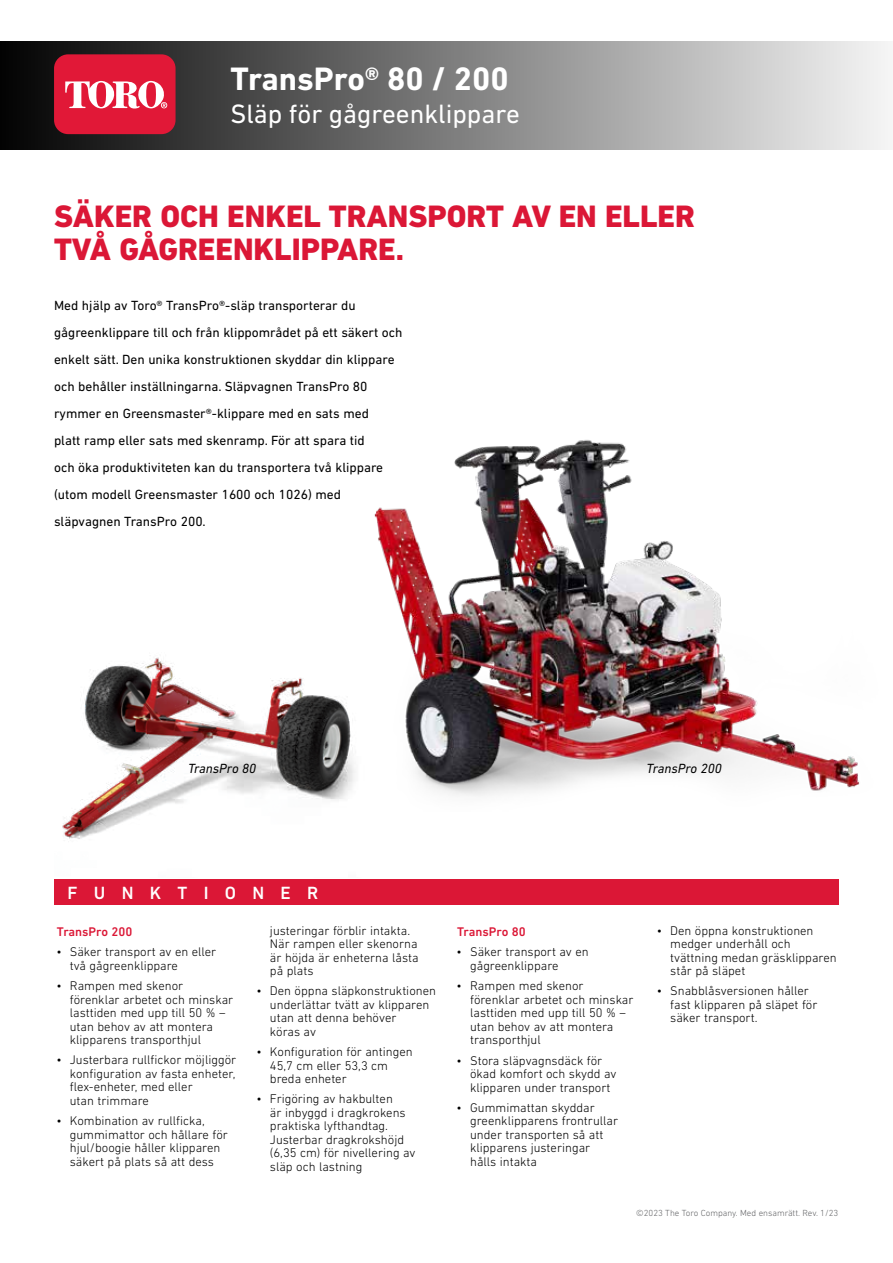
<style>
.page{position:relative;width:893px;height:1263px;background:#fff}
.page>*{position:absolute;margin:0;border:0;box-sizing:border-box;transform-origin:0 0}
.t1{font:700 33px "DIN Next LT Pro";color:#fff}
.t2{font:800 31.5px/33px "DIN Next LT Pro";color:#db1736}
.t3{font:27px "DIN Next LT Pro";color:#fff}
.t4{font:500 18px "DIN Next LT Pro";letter-spacing:.905em;color:#fff}
.t5{font:13.5px/27px "DIN Next LT Pro";color:#000}
.t6{font:italic 13.5px "DIN Next LT Pro";color:#000}
.t7{font:300 12.75px/13.5px "DIN Next LT Pro";color:#000}
.t8{font:500 12.75px "DIN Next LT Pro";color:#db1736}
.t9{font:300 9px "DIN Next LT Pro";color:#636466}
</style>
<div class="page">
<div style="left:54px;top:879px;width:785px;height:26px;background:#db1736"></div>
<div style="left:0;top:42px;width:893px;height:108px;background:linear-gradient(to right,#030202,#f5f5f5)"></div>
<div style="left:54px;top:54px;width:122px;height:80px;background:#e11837;border-radius:14px"></div>
<svg style="left:65px;top:81px;width:102px;height:28px"></svg>
<img style="left:374px;top:440px;width:486px;height:356px">
<img style="left:62px;top:627px;width:329px;height:212px">
<h1 class="t1" style="left:230px;top:60px;width:280px">TransPro® 80 / 200</h1>
<h3 class="t3" style="left:230px;top:98px;width:291px">Släp för gågreenklippare</h3>
<h2 class="t2" style="left:54px;top:200px;width:642px">SÄKER OCH ENKEL TRANSPORT AV EN ELLER<br>TVÅ GÅGREENKLIPPARE.</h2>
<p class="t5" style="left:54px;top:292px;width:350px">Med hjälp av Toro® TransPro®-släp transporterar du gågreenklippare till och från klippområdet på ett säkert och enkelt sätt. Den unika konstruktionen skyddar din klippare och behåller inställningarna. Släpvagnen TransPro 80 rymmer en Greensmaster®-klippare med en sats med<br>platt ramp eller sats med skenramp. För att spara tid<br>och öka produktiviteten kan du transportera två klippare (utom modell Greensmaster 1600 och 1026) med släpvagnen TransPro 200.</p>
<p class="t6" style="left:188px;top:760px;width:70px">TransPro 80</p>
<p class="t6" style="left:647px;top:761px;width:77px">TransPro 200</p>
<h3 class="t4" style="left:68px;top:882px;width:252px">FUNKTIONER</h3>
<p class="t8" style="left:57px;top:924px;width:77px">TransPro 200</p>
<p class="t7" style="left:70px;top:945px;width:148px;text-indent:-14px">• Säker transport av en eller två gågreenklippare</p>
<p class="t7" style="left:70px;top:979px;width:165px;text-indent:-14px">• Rampen med skenor förenklar arbetet och minskar lasttiden med upp till 50 % – utan behov av att montera klipparens transporthjul</p>
<p class="t7" style="left:70px;top:1053px;width:168px;text-indent:-14px">• Justerbara rullfickor möjliggör konfiguration av fasta enheter, flex-enheter, med eller<br>utan trimmare</p>
<p class="t7" style="left:70px;top:1114px;width:160px;text-indent:-14px">• Kombination av rullficka, gummimattor och hållare för hjul/boogie håller klipparen säkert på plats så att dess</p>
<p class="t7" style="left:270px;top:923px;width:150px">justeringar förblir intakta.<br>När rampen eller skenorna är höjda är enheterna låsta på plats</p>
<p class="t7" style="left:270px;top:984px;width:168px;text-indent:-14px">• Den öppna släpkonstruktionen underlättar tvätt av klipparen utan att denna behöver<br>köras av</p>
<p class="t7" style="left:270px;top:1045px;width:144px;text-indent:-14px">• Konfiguration för antingen<br>45,7 cm eller 53,3 cm breda enheter</p>
<p class="t7" style="left:270px;top:1092px;width:147px;text-indent:-14px">• Frigöring av hakbulten<br>är inbyggd i dragkrokens praktiska lyfthandtag.<br>Justerbar dragkrokshöjd (6,35 cm) för nivellering av släp och lastning</p>
<p class="t8" style="left:457px;top:924px;width:70px">TransPro 80</p>
<p class="t7" style="left:470px;top:945px;width:120px;text-indent:-14px">• Säker transport av en gågreenklippare</p>
<p class="t7" style="left:470px;top:979px;width:165px;text-indent:-14px">• Rampen med skenor förenklar arbetet och minskar lasttiden med upp till 50 % – utan behov av att montera transporthjul</p>
<p class="t7" style="left:470px;top:1053px;width:148px;text-indent:-14px">• Stora släpvagnsdäck för ökad komfort och skydd av klipparen under transport</p>
<p class="t7" style="left:470px;top:1100px;width:149px;text-indent:-14px">• Gummimattan skyddar greenklipparens frontrullar under transporten så att klipparens justeringar hålls intakta</p>
<p class="t7" style="left:670px;top:923px;width:168px;text-indent:-14px">• Den öppna konstruktionen medger underhåll och tvättning medan gräsklipparen står på släpet</p>
<p class="t7" style="left:670px;top:984px;width:149px;text-indent:-14px">• Snabblåsversionen håller fast klipparen på släpet för säker transport.</p>
<p class="t9" style="left:636px;top:1208px;width:203px">©2023 The Toro Company. Med ensamrätt. Rev. 1/23</p>
</div>
